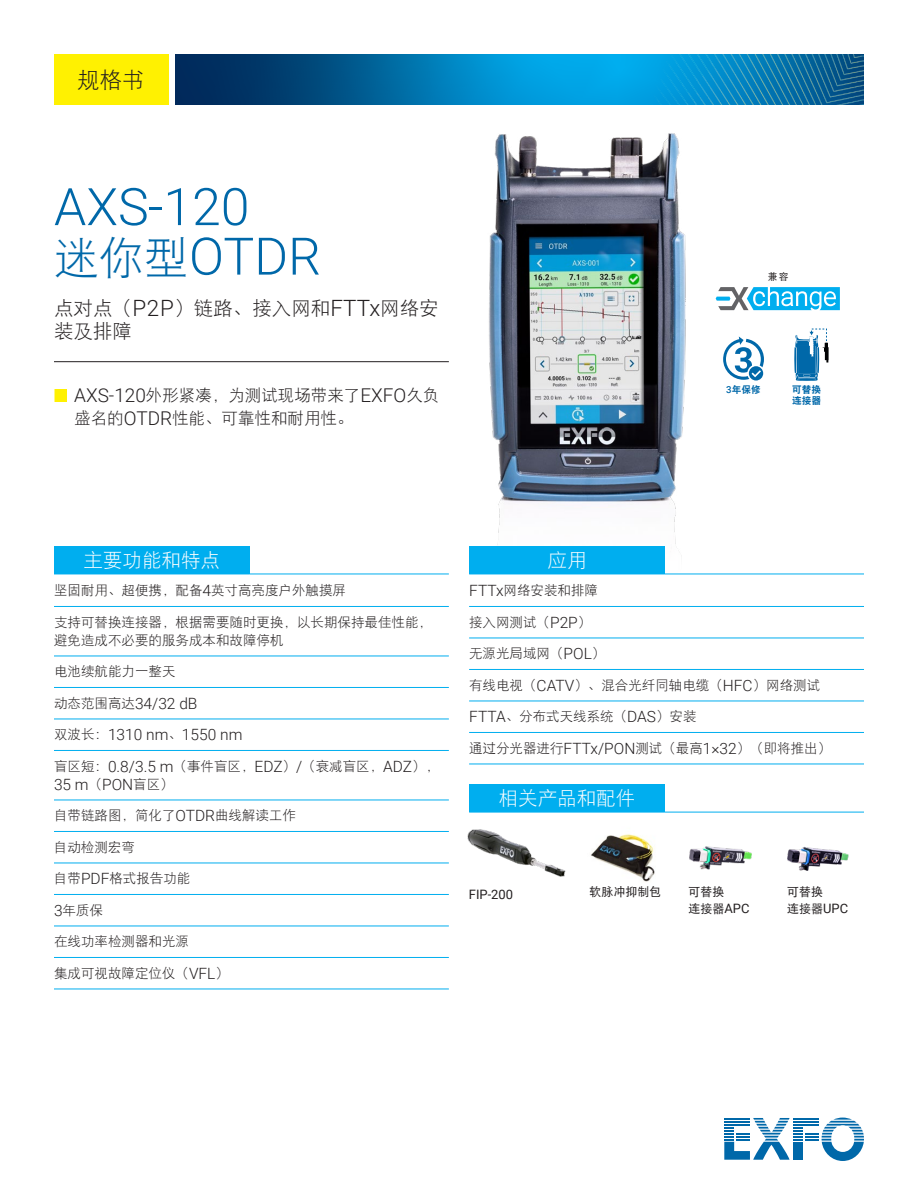
<style>
.page{position:relative;width:918px;height:1188px;background:#fff}
.page>*{position:absolute;margin:0;border:0;box-sizing:border-box;transform-origin:0 0}
.t1{font:300 51.75px/49.5px "Roboto";color:#0068a9}
.t2{font:22.5px "DF Hei W3";color:#231f20}
.t3{font:19.5px/22.5px "DF Hei W3";color:#231f20}
.t4{font:19.5px "DF Hei W3";color:#fff}
.t5{font:16.5px/22.5px "DF Hei W3";color:#231f20}
.t6{font:300 15.6px/31.5px "Roboto";color:#231f20}
.t7{font:13.5px/18px "DF Hei W3";color:#231f20}
.t8{font:12.9px "Roboto";color:#231f20}
.t9{font:12px/16.5px "DF Hei W5";color:#231f20}
.t10{font:9.75px/10.5px "DF Hei W9";color:#0068a9}
.t11{font:9.75px "DF Hei W5";color:#231f20}
.t12{font:9.6px "DF Hei W9";color:#0068a9}
.s1{font-family:"DF Hei W3";font-weight:400;font-size:45px}
.s2{font-family:"Roboto";font-weight:300;font-size:22.35px}
.s3{font-family:"Roboto";font-weight:300;font-size:18.9px}
.s4{font-family:"Roboto";font-weight:500}
.s5{font-family:"Roboto";font-weight:300;font-size:15.6px}
.s6{font-family:"DF Hei W3";font-weight:400;font-size:13.5px}
.s7{font-family:"Roboto";font-size:12.9px}
</style>
<div class="page">
<svg style="left:176px;top:54px;width:409px;height:51px;background:#00669e"></svg>
<div style="left:54px;top:54px;width:114px;height:51px;background:#fff101"></div>
<svg style="left:724px;top:1118px;width:140px;height:43px"></svg>
<hr style="left:724px;top:1124px;width:26px;height:2px;background:#0068a9">
<img style="left:585px;top:54px;width:279px;height:51px">
<img style="left:591px;top:834px;width:64px;height:48px">
<img style="left:489px;top:133px;width:207px;height:441px">
<hr style="left:54px;top:606px;width:395px;height:1px;background:#00aeef">
<hr style="left:54px;top:656px;width:395px;height:1px;background:#00aeef">
<hr style="left:54px;top:687px;width:395px;height:1px;background:#00aeef">
<hr style="left:54px;top:719px;width:395px;height:1px;background:#00aeef">
<hr style="left:54px;top:750px;width:395px;height:1px;background:#00aeef">
<hr style="left:54px;top:800px;width:395px;height:1px;background:#00aeef">
<hr style="left:54px;top:831px;width:395px;height:1px;background:#00aeef">
<hr style="left:54px;top:863px;width:395px;height:1px;background:#00aeef">
<hr style="left:54px;top:894px;width:395px;height:1px;background:#00aeef">
<hr style="left:54px;top:926px;width:395px;height:1px;background:#00aeef">
<hr style="left:54px;top:957px;width:395px;height:1px;background:#00aeef">
<hr style="left:54px;top:989px;width:395px;height:1px;background:#00aeef">
<hr style="left:469px;top:606px;width:395px;height:1px;background:#00aeef">
<hr style="left:469px;top:638px;width:395px;height:1px;background:#00aeef">
<hr style="left:469px;top:669px;width:395px;height:1px;background:#00aeef">
<hr style="left:469px;top:701px;width:395px;height:1px;background:#00aeef">
<hr style="left:469px;top:732px;width:395px;height:1px;background:#00aeef">
<hr style="left:469px;top:764px;width:395px;height:1px;background:#00aeef">
<hr style="left:54px;top:361px;width:395px;height:1px;background:#231f20">
<div style="left:54px;top:389px;width:13px;height:13px;background:#fff101"></div>
<hr style="left:54px;top:380px;width:1px;height:55px;background:#fff">
<div style="left:469px;top:546px;width:196px;height:28px;background:#00aeef"></div>
<hr style="left:469px;top:574px;width:196px;height:1px;background:#00aeef">
<hr style="left:665px;top:574px;width:199px;height:1px;background:#00aeef">
<div style="left:469px;top:784px;width:196px;height:28px;background:#00aeef"></div>
<hr style="left:469px;top:812px;width:196px;height:1px;background:#00aeef">
<hr style="left:665px;top:812px;width:199px;height:1px;background:#00aeef">
<div style="left:54px;top:546px;width:196px;height:28px;background:#00aeef"></div>
<hr style="left:54px;top:574px;width:196px;height:1px;background:#00aeef">
<hr style="left:250px;top:574px;width:199px;height:1px;background:#00aeef">
<img style="left:467px;top:829px;width:99px;height:48px">
<svg style="left:723px;top:337px;width:41px;height:44px"></svg>
<svg style="left:794px;top:329px;width:35px;height:52px"></svg>
<svg style="left:716px;top:287px;width:124px;height:23px"></svg>
<img style="left:689px;top:846px;width:63px;height:24px">
<img style="left:787px;top:847px;width:62px;height:24px">
<h2 class="t2" style="left:77px;top:68px;width:69px">规格书</h2>
<h1 class="t1" style="left:54px;top:180px;width:268px">AXS-120<br><span class="s1">迷你型</span>OTDR</h1>
<h3 class="t3" style="left:54px;top:297px;width:386px">点对点（<span class="s2">P2P</span>）链路、接入网和<span class="s2">FTTx</span>网络安装及排障</h3>
<p class="t5" style="left:74px;top:384px;width:367px"><span class="s3">AXS-120</span>外形紧凑，为测试现场带来了<span class="s3">EXFO</span>久负盛名的<span class="s3">OTDR</span>性能、可靠性和耐用性。</p>
<p class="t11" style="left:768px;top:272px;width:22px">兼容</p>
<p class="t12" style="left:726px;top:385px;width:36px"><span class="s4">3</span>年保修</p>
<p class="t10" style="left:792px;top:384px;width:31px">可替换连接器</p>
<h3 class="t4" style="left:84px;top:550px;width:138px">主要功能和特点</h3>
<p class="t7" style="left:54px;top:582px;width:294px">坚固耐用、超便携，配备<span class="s5">4</span>英寸高亮度户外触摸屏</p>
<p class="t7" style="left:54px;top:613px;width:380px">支持可替换连接器，根据需要随时更换，以长期保持最佳性能，避免造成不必要的服务成本和故障停机</p>
<p class="t7" style="left:54px;top:663px;width:123px">电池续航能力一整天</p>
<p class="t6" style="left:54px;top:687px;width:190px"><span class="s6">动态范围高达</span>34/32 dB<br><span class="s6">双波长：</span>1310 nm<span class="s6">、</span>1550 nm</p>
<p class="t7" style="left:54px;top:757px;width:387px">盲区短：<span class="s5">0.8/3.5 m</span>（事件盲区，<span class="s5">EDZ</span>）<span class="s5">/</span>（衰减盲区，<span class="s5">ADZ</span>），</p>
<p class="t6" style="left:54px;top:768px;width:121px">35 m<span class="s6">（</span>PON<span class="s6">盲区）</span></p>
<p class="t7" style="left:54px;top:807px;width:244px">自带链路图，简化了<span class="s5">OTDR</span>曲线解读工作</p>
<p class="t7" style="left:54px;top:838px;width:82px">自动检测宏弯</p>
<p class="t7" style="left:54px;top:870px;width:138px">自带<span class="s5">PDF</span>格式报告功能</p>
<p class="t7" style="left:54px;top:901px;width:51px"><span class="s5">3</span>年质保</p>
<p class="t7" style="left:54px;top:933px;width:136px">在线功率检测器和光源</p>
<p class="t7" style="left:54px;top:964px;width:176px">集成可视故障定位仪（<span class="s5">VFL</span>）</p>
<h3 class="t4" style="left:548px;top:550px;width:40px">应用</h3>
<p class="t7" style="left:469px;top:582px;width:131px"><span class="s5">FTTx</span>网络安装和排障</p>
<p class="t7" style="left:469px;top:613px;width:124px">接入网测试（<span class="s5">P2P</span>）</p>
<p class="t7" style="left:469px;top:645px;width:138px">无源光局域网（<span class="s5">POL</span>）</p>
<p class="t7" style="left:469px;top:676px;width:353px">有线电视（<span class="s5">CATV</span>）、混合光纤同轴电缆（<span class="s5">HFC</span>）网络测试</p>
<p class="t7" style="left:469px;top:708px;width:229px"><span class="s5">FTTA</span>、分布式天线系统（<span class="s5">DAS</span>）安装</p>
<p class="t7" style="left:469px;top:739px;width:364px">通过分光器进行<span class="s5">FTTx/PON</span>测试（最高<span class="s5">1×32</span>）（即将推出）</p>
<h3 class="t4" style="left:499px;top:789px;width:138px">相关产品和配件</h3>
<p class="t8" style="left:469px;top:885px;width:46px">FIP-200</p>
<p class="t9" style="left:590px;top:883px;width:73px">软脉冲抑制包</p>
<p class="t9" style="left:688px;top:884px;width:63px">可替换<br>连接器<span class="s7">APC</span></p>
<p class="t9" style="left:787px;top:884px;width:63px">可替换<br>连接器<span class="s7">UPC</span></p>
</div>
